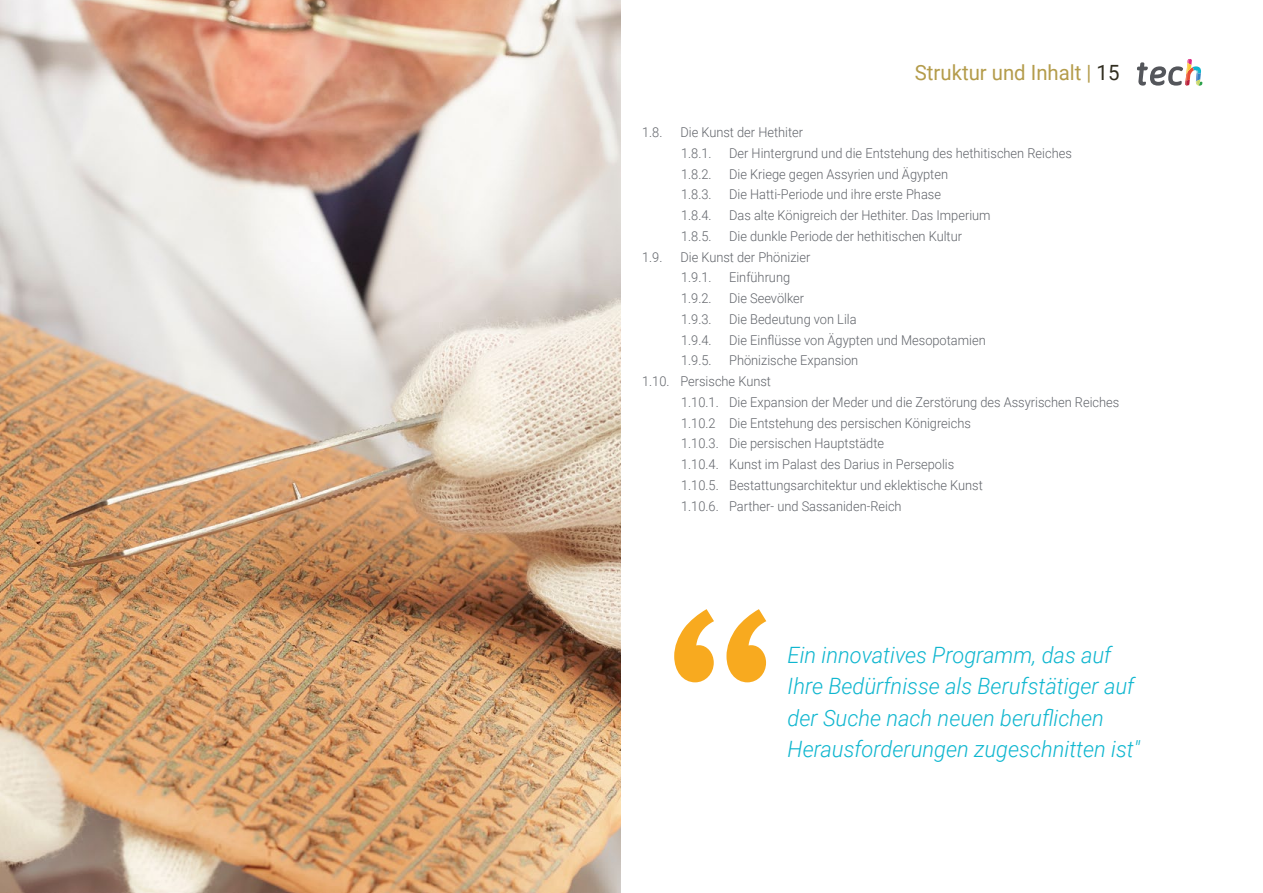
<style>
.page{position:relative;width:1263px;height:893px;background:#fff}
.page>*{position:absolute;margin:0;border:0;box-sizing:border-box;transform-origin:0 0}
.t1{font:italic 300 22.5px/31.5px "Roboto";color:#0fb6cf}
.t2{font:21px "Roboto";color:#b49c4b}
.t3{font:300 13.5px/20.7px "Roboto";color:#61646a;scale:.95 1}
.s1{color:#312e20}
</style>
<div class="page">
<img style="left:0;top:0;width:621px;height:893px">
<svg style="left:1137px;top:59px;width:65px;height:27px"></svg>
<svg style="left:674px;top:609px;width:92px;height:73px"></svg>
<h2 class="t2" style="left:915px;top:57px;width:206px">Struktur und Inhalt | <span class="s1">15</span></h2>
<p class="t3" style="left:642px;top:121px;width:23px">1.8.</p>
<p class="t3" style="left:680px;top:121px;width:131px">Die Kunst der Hethiter<br>1.8.1.</p>
<p class="t3" style="left:729px;top:142px;width:362px">Der Hintergrund und die Entstehung des hethitischen Reiches</p>
<p class="t3" style="left:681px;top:163px;width:34px">1.8.2.</p>
<p class="t3" style="left:729px;top:163px;width:232px">Die Kriege gegen Assyrien und Ägypten</p>
<p class="t3" style="left:681px;top:184px;width:34px">1.8.3.</p>
<p class="t3" style="left:729px;top:184px;width:224px">Die Hatti-Periode und ihre erste Phase</p>
<p class="t3" style="left:681px;top:204px;width:34px">1.8.4.</p>
<p class="t3" style="left:729px;top:204px;width:277px">Das alte Königreich der Hethiter. Das Imperium</p>
<p class="t3" style="left:681px;top:225px;width:34px">1.8.5.</p>
<p class="t3" style="left:729px;top:225px;width:247px">Die dunkle Periode der hethitischen Kultur</p>
<p class="t3" style="left:642px;top:246px;width:23px">1.9.</p>
<p class="t3" style="left:680px;top:246px;width:138px">Die Kunst der Phönizier<br>1.9.1.</p>
<p class="t3" style="left:729px;top:267px;width:66px">Einführung</p>
<p class="t3" style="left:681px;top:287px;width:34px">1.9.2.</p>
<p class="t3" style="left:729px;top:287px;width:80px">Die Seevölker</p>
<p class="t3" style="left:681px;top:308px;width:34px">1.9.3.</p>
<p class="t3" style="left:729px;top:308px;width:136px">Die Bedeutung von Lila</p>
<p class="t3" style="left:681px;top:329px;width:34px">1.9.4.</p>
<p class="t3" style="left:729px;top:329px;width:272px">Die Einflüsse von Ägypten und Mesopotamien</p>
<p class="t3" style="left:681px;top:350px;width:34px">1.9.5.</p>
<p class="t3" style="left:642px;top:350px;width:229px;text-indent:87px">Phönizische Expansion<br>1.10. Persische Kunst</p>
<p class="t3" style="left:681px;top:391px;width:463px">1.10.1. Die Expansion der Meder und die Zerstörung des Assyrischen Reiches 1.10.2 Die Entstehung des persischen Königreichs<br>1.10.3. Die persischen Hauptstädte<br>1.10.4. Kunst im Palast des Darius in Persepolis<br>1.10.5. Bestattungsarchitektur und eklektische Kunst<br>1.10.6. Parther- und Sassaniden-Reich</p>
<h1 class="t1" style="left:787px;top:638px;width:354px">Ein innovatives Programm, das auf Ihre Bedürfnisse als Berufstätiger auf der Suche nach neuen beruflichen Herausforderungen zugeschnitten ist"</h1>
</div>
